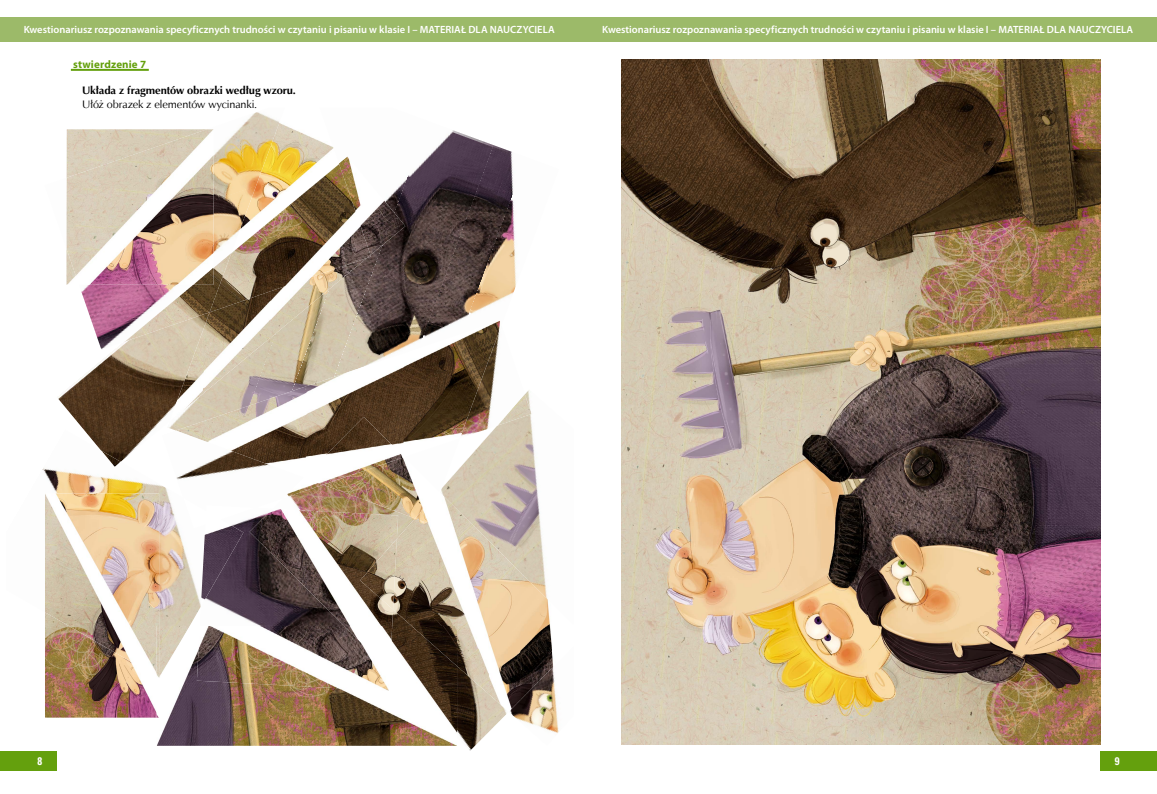
<style>
.page{position:relative;width:1157px;height:794px;background:#fff}
.page>*{position:absolute;margin:0;border:0;box-sizing:border-box;transform-origin:0 0}
.t1{font:700 11px "Zapf Humnst EU";letter-spacing:-.01em;color:#000}
.t2{font:11px "Zapf Humnst EU";letter-spacing:-.01em;color:#000}
.t3{font:700 11px "Myriad Pro";letter-spacing:.01em;color:#64a00d}
.t4{font:700 11px "Zurich Cn EU";color:#fff}
.t5{font:600 10.5px "Myriad Pro";color:#fff}
</style>
<div class="page">
<div style="left:0;top:751px;width:57px;height:20px;background:#64a00d"></div>
<div style="left:1100px;top:751px;width:57px;height:20px;background:#64a00d"></div>
<div style="left:578px;top:18px;width:579px;height:24px;background:#9cba69"></div>
<div style="left:0;top:18px;width:578px;height:24px;background:#9cba69"></div>
<hr style="left:71px;top:69px;width:78px;height:2px;background:#64a00d">
<img style="left:157px;top:653px;width:300px;height:93px">
<img style="left:42px;top:468px;width:158px;height:158px">
<img style="left:159px;top:626px;width:31px;height:52px">
<img style="left:200px;top:519px;width:49px;height:102px">
<img style="left:197px;top:626px;width:193px;height:65px">
<img style="left:201px;top:519px;width:42px;height:87px">
<img style="left:441px;top:390px;width:104px;height:182px">
<img style="left:511px;top:668px;width:48px;height:65px">
<img style="left:213px;top:129px;width:19px;height:34px">
<img style="left:81px;top:285px;width:9px;height:27px">
<img style="left:90px;top:285px;width:33px;height:27px">
<img style="left:66px;top:129px;width:147px;height:156px">
<img style="left:457px;top:694px;width:50px;height:56px">
<img style="left:318px;top:498px;width:5px;height:11px">
<img style="left:303px;top:498px;width:15px;height:11px">
<img style="left:390px;top:626px;width:67px;height:111px">
<img style="left:249px;top:509px;width:144px;height:117px">
<img style="left:344px;top:626px;width:48px;height:45px">
<img style="left:393px;top:492px;width:96px;height:157px">
<img style="left:488px;top:540px;width:33px;height:172px">
<img style="left:520px;top:572px;width:33px;height:128px">
<img style="left:552px;top:604px;width:2px;height:64px">
<img style="left:457px;top:648px;width:32px;height:46px">
<img style="left:412px;top:626px;width:45px;height:40px">
<img style="left:360px;top:539px;width:37px;height:70px">
<img style="left:162px;top:463px;width:141px;height:48px">
<img style="left:183px;top:498px;width:23px;height:30px">
<img style="left:206px;top:505px;width:49px;height:14px">
<img style="left:205px;top:511px;width:16px;height:14px">
<img style="left:469px;top:390px;width:56px;height:48px">
<img style="left:497px;top:394px;width:34px;height:32px">
<img style="left:283px;top:477px;width:40px;height:21px">
<img style="left:45px;top:676px;width:112px;height:41px">
<img style="left:157px;top:676px;width:2px;height:41px">
<img style="left:45px;top:493px;width:114px;height:183px">
<img style="left:441px;top:457px;width:19px;height:34px">
<img style="left:276px;top:322px;width:15px;height:64px">
<img style="left:291px;top:322px;width:43px;height:64px">
<img style="left:271px;top:338px;width:5px;height:48px">
<img style="left:334px;top:130px;width:159px;height:223px">
<img style="left:419px;top:145px;width:93px;height:175px">
<img style="left:461px;top:157px;width:55px;height:163px">
<img style="left:371px;top:130px;width:25px;height:26px">
<img style="left:232px;top:112px;width:139px;height:146px">
<img style="left:323px;top:460px;width:93px;height:58px">
<img style="left:415px;top:491px;width:25px;height:32px">
<img style="left:403px;top:320px;width:98px;height:95px">
<img style="left:306px;top:353px;width:98px;height:64px">
<img style="left:208px;top:386px;width:98px;height:91px">
<img style="left:403px;top:414px;width:66px;height:43px">
<img style="left:303px;top:417px;width:101px;height:68px">
<img style="left:58px;top:312px;width:152px;height:150px">
<img style="left:101px;top:450px;width:20px;height:17px">
<img style="left:123px;top:252px;width:87px;height:90px">
<img style="left:192px;top:267px;width:18px;height:18px">
<img style="left:339px;top:156px;width:66px;height:99px">
<img style="left:271px;top:312px;width:67px;height:10px">
<img style="left:203px;top:291px;width:68px;height:97px">
<img style="left:169px;top:329px;width:34px;height:92px">
<img style="left:270px;top:322px;width:20px;height:16px">
<svg style="left:203px;top:388px;width:7px;height:6px"></svg>
<img style="left:210px;top:163px;width:160px;height:149px">
<img style="left:621px;top:60px;width:479px;height:684px">
<p class="t5" style="left:24px;top:23px;width:532px">Kwestionariusz rozpoznawania specyficznych trudności w czytaniu i pisaniu w klasie I – MATERIAŁ DLA NAUCZYCIELA</p>
<p class="t5" style="left:602px;top:23px;width:532px">Kwestionariusz rozpoznawania specyficznych trudności w czytaniu i pisaniu w klasie I – MATERIAŁ DLA NAUCZYCIELA</p>
<p class="t3" style="left:73px;top:57px;width:75px">stwierdzenie 7</p>
<p class="t1" style="left:82px;top:83px;width:215px">Układa z fragmentów obrazki według wzoru.</p>
<p class="t2" style="left:82px;top:97px;width:176px">Ułóż obrazek z elementów wycinanki.</p>
<p class="t4" style="left:37px;top:754px;width:7px">8</p>
<p class="t4" style="left:1114px;top:754px;width:7px">9</p>
</div>
